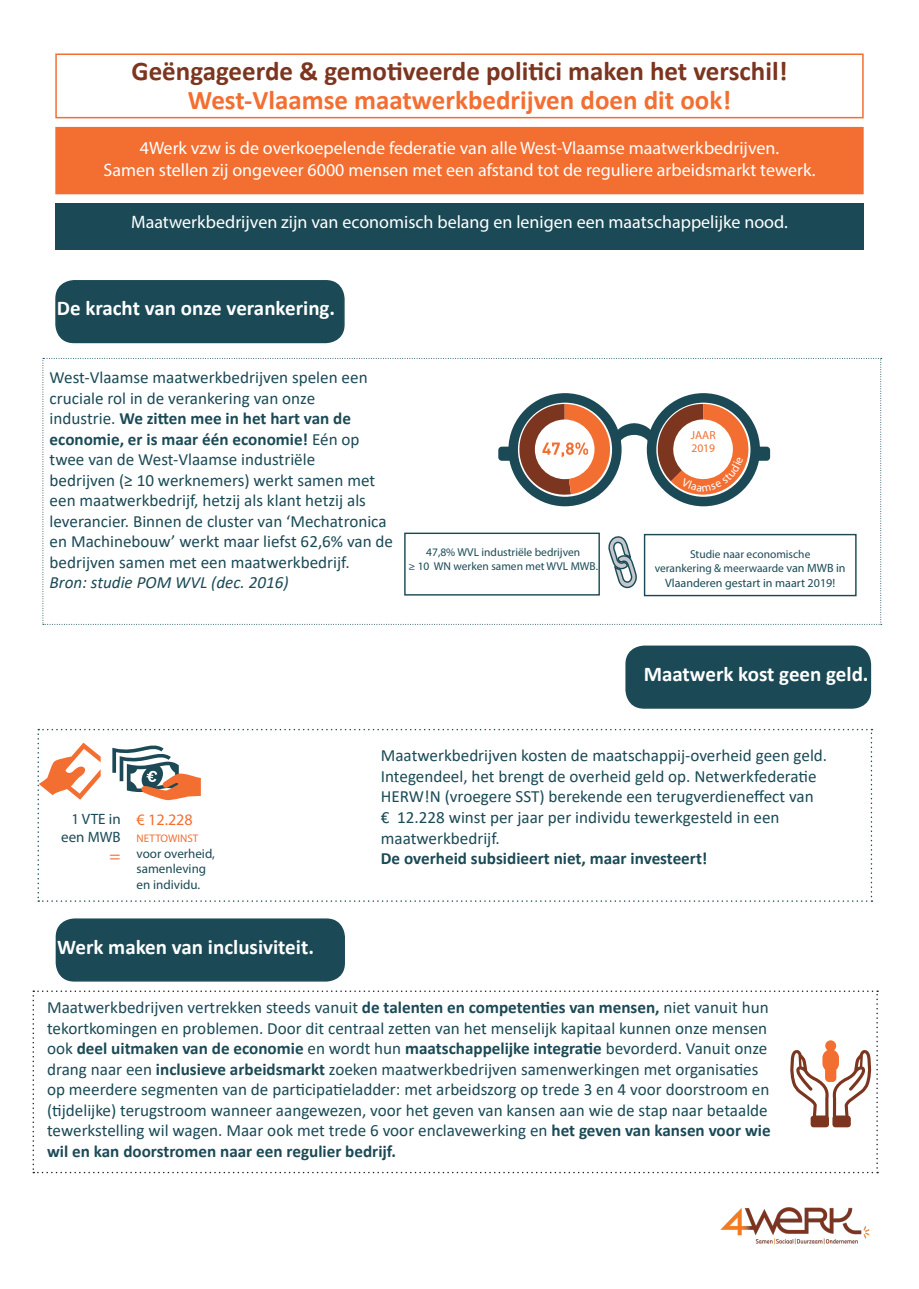
<style>
.page{position:relative;width:919px;height:1289px;background:#fff}
.page>*{position:absolute;margin:0;border:0;box-sizing:border-box;transform-origin:0 0}
.t1{font:700 27px "Calibri";color:#7c351e}
.t2{font:700 27px "Calibri";color:#f36e31}
.t3{font:700 21px "Calibri";color:#fff}
.t4{font:18.45px "Myriad Pro";color:#f36e31}
.t5{font:18px "Myriad Pro";color:#fff}
.t6{font:17.1px/20.5px "Calibri";color:#1b4a56}
.t7{font:700 17.1px "Calibri";color:#1b4a56}
.t8{font:italic 17.1px "Calibri";color:#1b4a56}
.t9{font:16.05px "Myriad Pro";color:#f36e31}
.t10{font:15px "Myriad Pro";color:#1b4a56}
.t11{font:13.05px "Myriad Pro";color:#1b4a56}
.t12{font:12px "Myriad Pro";color:#1b4a56}
.t13{font:11.55px "Myriad Pro";color:#f36e31}
.t14{font:11.4px "Myriad Pro";color:#1b4a56}
.t15{font:11.1px "Myriad Pro";color:#f36e31}
.s1{font-weight:400}
.s2{font-weight:700}
.s3{font-size:12px}
</style>
<div class="page">
<div style="left:56px;top:128px;width:806px;height:65px;background:#f36e31"></div>
<div style="left:55px;top:127px;width:808px;height:67px;border:2px solid #f36e31"></div>
<div style="left:55px;top:53px;width:808px;height:65px;border:2px solid #f36e31"></div>
<div style="left:55px;top:203px;width:808px;height:46px;background:#1b4a56"></div>
<div style="left:56px;top:281px;width:288px;height:61px;background:#1b4a56;border-radius:18px"></div>
<div style="left:55px;top:280px;width:289px;height:63px;border:2px solid #1b4a56;border-radius:18px"></div>
<svg style="left:37px;top:729px;width:835px;height:172px"></svg>
<svg style="left:33px;top:990px;width:845px;height:183px"></svg>
<div style="left:810px;top:1115px;width:18px;height:12px;background:#7c351e;border-radius:3px"></div>
<div style="left:832px;top:1115px;width:18px;height:12px;background:#7c351e;border-radius:3px"></div>
<img style="left:720px;top:1207px;width:150px;height:38px">
<div style="left:626px;top:646px;width:244px;height:62px;background:#1b4a56;border-radius:18px"></div>
<div style="left:625px;top:645px;width:246px;height:63px;border:2px solid #1b4a56;border-radius:18px"></div>
<div style="left:56px;top:919px;width:288px;height:61px;background:#1b4a56;border-radius:18px"></div>
<div style="left:56px;top:918px;width:289px;height:63px;border:2px solid #1b4a56;border-radius:18px"></div>
<svg style="left:43px;top:358px;width:838px;height:267px"></svg>
<p class="t1" style="left:131px;top:52px;width:657px">Geëngageerde &amp; gemotiveerde politici maken het verschil!</p>
<p class="t2" style="left:188px;top:81px;width:545px">West-Vlaamse maatwerkbedrijven doen dit ook!</p>
<p class="t5" style="left:140px;top:137px;width:641px">4Werk vzw is de overkoepelende federatie van alle West-Vlaamse maatwerkbedrijven.</p>
<p class="t5" style="left:103px;top:158px;width:713px">Samen stellen zij ongeveer 6000 mensen met een afstand tot de reguliere arbeidsmarkt tewerk.</p>
<p class="t5" style="left:131px;top:211px;width:658px">Maatwerkbedrijven zijn van economisch belang en lenigen een maatschappelijke nood.</p>
<p class="t3" style="left:57px;top:293px;width:280px">De kracht van onze verankering.</p>
<p class="t6" style="left:50px;top:368px;width:319px">West-Vlaamse maatwerkbedrijven spelen een cruciale rol in de verankering van onze</p>
<p class="t7" style="left:50px;top:406px;width:303px"><span class="s1">industrie.</span> We zitten mee in het hart van de</p>
<p class="t6" style="left:50px;top:429px;width:311px"><span class="s2">economie, er is maar één economie!</span> Eén op twee van de West-Vlaamse industriële</p>
<p class="t6" style="left:50px;top:470px;width:345px">bedrijven (≥ 10 werknemers) werkt samen met een maatwerkbedrijf, hetzij als klant hetzij als leverancier. Binnen de cluster van ‘Mechatronica en Machinebouw’ werkt maar liefst 62,6% van de bedrijven samen met een maatwerkbedrijf.</p>
<p class="t8" style="left:50px;top:571px;width:240px">Bron: studie POM WVL (dec. 2016)</p>
<p class="t14" style="left:426px;top:545px;width:155px">47,8% WVL industriële bedrijven</p>
<p class="t14" style="left:408px;top:559px;width:191px">≥ 10 WN werken samen met WVL MWB.</p>
<p class="t13" style="left:690px;top:428px;width:26px">JAAR</p>
<p class="t13" style="left:691px;top:440px;width:25px">2019</p>
<p class="t14" style="left:690px;top:547px;width:122px">Studie naar economische</p>
<p class="t14" style="left:654px;top:561px;width:192px">verankering &amp; meerwaarde <span class="s3">van MWB in</span></p>
<p class="t12" style="left:665px;top:575px;width:171px">Vlaanderen gestart in maart 2019!</p>
<p class="t3" style="left:643px;top:659px;width:226px">Maatwerk kost geen geld.</p>
<p class="t10" style="left:72px;top:809px;width:51px">1 VTE in</p>
<p class="t10" style="left:61px;top:827px;width:61px">een MWB</p>
<p class="t4" style="left:110px;top:844px;width:12px">=</p>
<p class="t9" style="left:137px;top:809px;width:58px">€ 12.228</p>
<p class="t15" style="left:137px;top:831px;width:63px">NETTOWINST</p>
<p class="t11" style="left:137px;top:845px;width:80px">voor overheid,</p>
<p class="t11" style="left:137px;top:860px;width:71px">samenleving</p>
<p class="t11" style="left:137px;top:876px;width:65px">en individu.</p>
<p class="t3" style="left:57px;top:931px;width:258px">Werk maken van inclusiviteit.</p>
<p class="t6" style="left:381px;top:746px;width:448px">Maatwerkbedrijven kosten de maatschappij-overheid geen geld.<br>Integendeel, het brengt de overheid geld op. Netwerkfederatie</p>
<p class="t6" style="left:381px;top:787px;width:434px">HERW!N (vroegere SST) berekende een terugverdieneffect van</p>
<p class="t6" style="left:381px;top:807px;width:400px">€ 12.228 winst per jaar per individu tewerkgesteld in een</p>
<p class="t6" style="left:381px;top:828px;width:120px">maatwerkbedrijf.</p>
<p class="t7" style="left:381px;top:846px;width:328px">De overheid subsidieert niet, maar investeert!</p>
<p class="t6" style="left:47px;top:997px;width:725px">Maatwerkbedrijven vertrekken steeds vanuit <span class="s2">de talenten en competenties van mensen,</span> niet vanuit hun tekortkomingen en problemen. Door dit centraal zetten van het menselijk kapitaal kunnen onze mensen ook <span class="s2">deel uitmaken van de economie</span> en wordt hun <span class="s2">maatschappelijke integratie</span> bevorderd. Vanuit onze drang naar een <span class="s2">inclusieve arbeidsmarkt</span> zoeken maatwerkbedrijven samenwerkingen met organisaties op meerdere segmenten van de participatieladder: met arbeidszorg op trede 3 en 4 voor doorstroom en (tijdelijke) terugstroom wanneer aangewezen, voor het geven van kansen aan wie de stap naar betaalde tewerkstelling wil wagen. Maar ook met trede 6 voor enclavewerking en <span class="s2">het geven van kansen voor wie wil en kan doorstromen naar een regulier bedrijf.</span></p>
</div>
